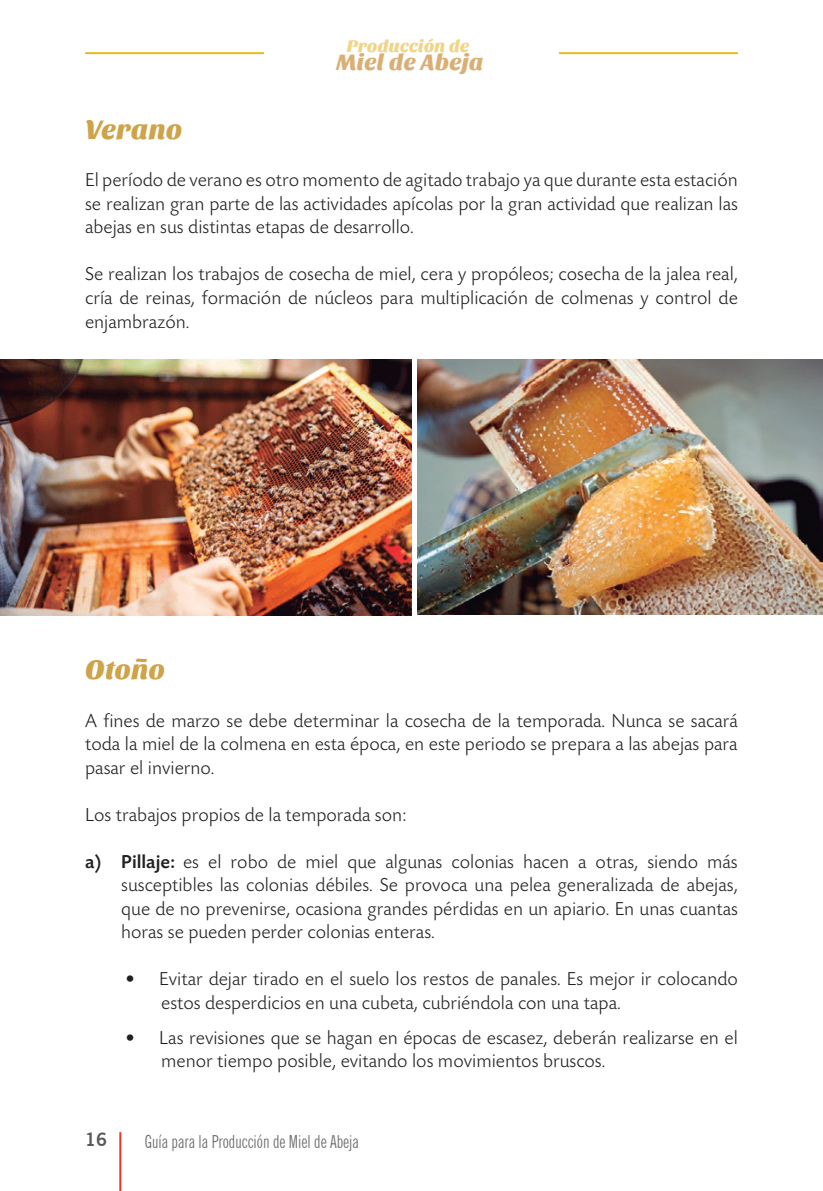
<style>
.page{position:relative;width:823px;height:1191px;background:#fff}
.page>*{position:absolute;margin:0;border:0;box-sizing:border-box;transform-origin:0 0}
.t1{font:28px "Sansita One";color:#cea349}
.t2{font:23.4px "Sansita One";color:#daaf75}
.t3{font:300 19.6px/23.6px "Today SB";color:#231f20;text-align:justify}
.t4{font:extra-condensed 18px "News Gothic BT";color:#6c6d70}
.t5{font:700 18px "News Gothic BT";color:#57585a}
.t6{font:17.6px "Sansita One";color:#f1d484}
.s1{font-weight:500}
</style>
<div class="page">
<hr style="left:85px;top:52px;width:179px;height:2px;background:#e8ba20">
<hr style="left:558px;top:52px;width:179px;height:2px;background:#e8ba20">
<hr style="left:119px;top:1132px;width:2px;height:59px;background:#ef3822">
<img style="left:0;top:359px;width:411px;height:256px">
<img style="left:417px;top:359px;width:405px;height:256px">
<p class="t6" style="left:346px;top:36px;width:124px">Producción de</p>
<p class="t2" style="left:336px;top:49px;width:149px">Miel de Abeja</p>
<h1 class="t1" style="left:85px;top:113px;width:99px">Verano</h1>
<p class="t3" style="left:85px;top:169px;width:654px">El período de verano es otro momento de agitado trabajo ya que durante esta estación se realizan gran parte de las actividades apícolas por la gran actividad que realizan las abejas en sus distintas etapas de desarrollo.</p>
<p class="t3" style="left:85px;top:263px;width:654px">Se realizan los trabajos de cosecha de miel, cera y propóleos; cosecha de la jalea real, cría de reinas, formación de núcleos para multiplicación de colmenas y control de enjambrazón.</p>
<h1 class="t1" style="left:85px;top:653px;width:82px">Otoño</h1>
<p class="t3" style="left:85px;top:709px;width:653px">A fines de marzo se debe determinar la cosecha de la temporada. Nunca se sacará toda la miel de la colmena en esta época, en este periodo se prepara a las abejas para pasar el invierno.</p>
<p class="t3" style="left:85px;top:803px;width:323px">Los trabajos propios de la temporada son:</p>
<p class="t3" style="left:121px;top:850px;width:618px;text-indent:-36px"><span class="s1">a) Pillaje:</span> es el robo de miel que algunas colonias hacen a otras, siendo más susceptibles las colonias débiles. Se provoca una pelea generalizada de abejas, que de no prevenirse, ocasiona grandes pérdidas en un apiario. En unas cuantas horas se pueden perder colonias enteras.</p>
<p class="t3" style="left:161px;top:968px;width:577px;text-indent:-36px">• Evitar dejar tirado en el suelo los restos de panales. Es mejor ir colocando estos desperdicios en una cubeta, cubriéndola con una tapa.</p>
<p class="t3" style="left:161px;top:1026px;width:577px;text-indent:-36px">• Las revisiones que se hagan en épocas de escasez, deberán realizarse en el menor tiempo posible, evitando los movimientos bruscos.</p>
<p class="t5" style="left:85px;top:1128px;width:23px">16</p>
<p class="t4" style="left:145px;top:1130px;width:215px">Guía para la Producción de Miel de Abeja</p>
</div>
